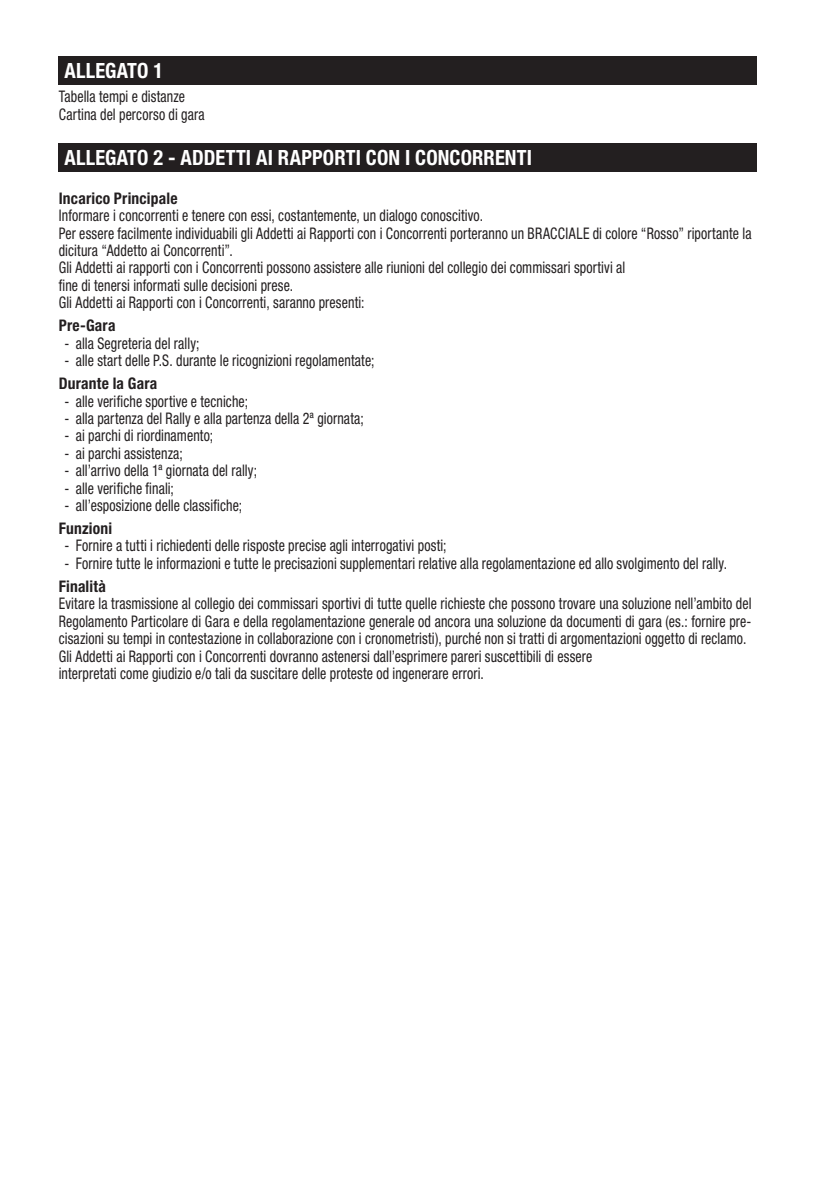
<style>
.page{position:relative;width:840px;height:1191px;background:#fff}
.page>*{position:absolute;margin:0;border:0;box-sizing:border-box;transform-origin:0 0}
.t1{font:700 condensed 21px "Helvetica Neue LT Std";letter-spacing:.005em;color:#fff}
.testo{font:condensed 16px/17.4px "Helvetica Neue LT Std";letter-spacing:.01em;color:#231f20;scale:.87 1}
.testo_puntato{font:condensed 16px "Helvetica Neue LT Std";letter-spacing:.01em;color:#231f20;scale:.87 1}
.titolino{font:700 condensed 16px "Helvetica Neue LT Std";letter-spacing:.015em;color:#231f20}
.sotto_titolino{font:700 condensed 16px "Helvetica Neue LT Std";letter-spacing:.015em;color:#231f20}
</style>
<div class="page">
<div style="left:59px;top:57px;width:697px;height:28px;background:#231f20"></div>
<div style="left:59px;top:143px;width:697px;height:28px;background:#231f20"></div>
<p class="t1" style="left:64px;top:58px;width:100px">ALLEGATO 1</p>
<p class="testo" style="left:59px;top:88px;width:147px">Tabella tempi e distanze</p>
<p class="testo" style="left:59px;top:105px;width:169px">Cartina del percorso di gara</p>
<p class="t1" style="left:64px;top:144px;width:469px">ALLEGATO 2 - ADDETTI AI RAPPORTI CON I CONCORRENTI</p>
<p class="sotto_titolino" style="left:59px;top:188px;width:120px">Incarico Principale</p>
<p class="testo" style="left:59px;top:207px;width:489px">Informare i concorrenti e tenere con essi, costantemente, un dialogo conoscitivo.</p>
<p class="testo" style="left:59px;top:224px;width:797px">Per essere facilmente individuabili gli Addetti ai Rapporti con i Concorrenti porteranno un BRACCIALE di colore “Rosso” riportante la dicitura “Addetto ai Concorrenti”.</p>
<p class="testo" style="left:59px;top:259px;width:652px">Gli Addetti ai rapporti con i Concorrenti possono assistere alle riunioni del collegio dei commissari sportivi al</p>
<p class="testo" style="left:59px;top:276px;width:271px">fine di tenersi informati sulle decisioni prese.</p>
<p class="testo" style="left:59px;top:294px;width:353px">Gli Addetti ai Rapporti con i Concorrenti, saranno presenti:</p>
<p class="titolino" style="left:59px;top:316px;width:58px">Pre-Gara</p>
<p class="testo_puntato" style="left:64px;top:334px;width:157px">- alla Segreteria del rally;</p>
<p class="testo_puntato" style="left:64px;top:351px;width:358px">- alle start delle P.S. durante le ricognizioni regolamentate;</p>
<p class="titolino" style="left:59px;top:374px;width:100px">Durante la Gara</p>
<p class="testo_puntato" style="left:64px;top:391px;width:212px">- alle verifiche sportive e tecniche;</p>
<p class="testo_puntato" style="left:64px;top:409px;width:345px">- alla partenza del Rally e alla partenza della 2ª giornata;</p>
<p class="testo_puntato" style="left:64px;top:426px;width:172px">- ai parchi di riordinamento;</p>
<p class="testo_puntato" style="left:64px;top:444px;width:138px">- ai parchi assistenza;</p>
<p class="testo_puntato" style="left:64px;top:461px;width:223px">- all’arrivo della 1ª giornata del rally;</p>
<p class="testo_puntato" style="left:64px;top:478px;width:127px">- alle verifiche finali;</p>
<p class="testo_puntato" style="left:64px;top:496px;width:206px">- all’esposizione delle classifiche;</p>
<p class="titolino" style="left:59px;top:518px;width:55px">Funzioni</p>
<p class="testo_puntato" style="left:64px;top:536px;width:440px">- Fornire a tutti i richiedenti delle risposte precise agli interrogativi posti;</p>
<p class="testo_puntato" style="left:64px;top:554px;width:762px">- Fornire tutte le informazioni e tutte le precisazioni supplementari relative alla regolamentazione ed allo svolgimento del rally.</p>
<p class="titolino" style="left:59px;top:576px;width:49px">Finalità</p>
<p class="testo" style="left:59px;top:595px;width:797px;text-align:justify">Evitare la trasmissione al collegio dei commissari sportivi di tutte quelle richieste che possono trovare una soluzione nell’ambito del Regolamento Particolare di Gara e della regolamentazione generale od ancora una soluzione da documenti di gara (es.: fornire pre&shy;cisazioni su tempi in contestazione in collaborazione con i cronometristi), purché non si tratti di argomentazioni oggetto di reclamo.</p>
<p class="testo" style="left:59px;top:647px;width:614px">Gli Addetti ai Rapporti con i Concorrenti dovranno astenersi dall’esprimere pareri suscettibili di essere</p>
<p class="testo" style="left:59px;top:664px;width:490px">interpretati come giudizio e/o tali da suscitare delle proteste od ingenerare errori.</p>
</div>
